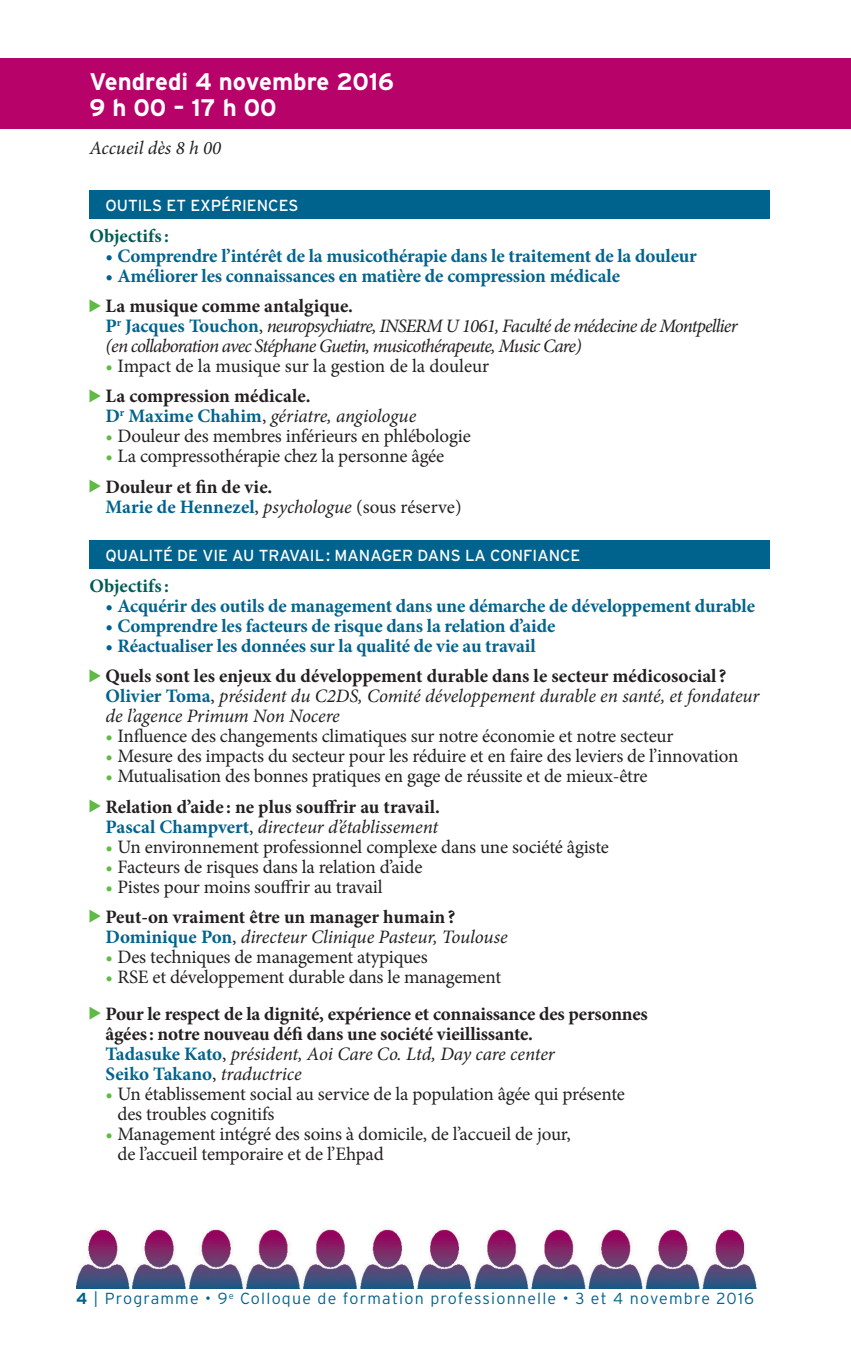
<style>
.page{position:relative;width:851px;height:1361px;background:#fff}
.page>*{position:absolute;margin:0;border:0;box-sizing:border-box;transform-origin:0 0}
.t1{font:700 24px/26px "Interstate";color:#fff}
.t2{font:19px/30px "Minion Pro";letter-spacing:-.01em;color:#231f20}
.t3{font:700 19px "Minion Pro";letter-spacing:-.01em;color:#00638e}
.t4{font:italic 19px/20px "Minion Pro";letter-spacing:-.015em;color:#231f20}
.t5{font:700 19px/20px "Minion Pro";letter-spacing:-.01em;color:#231f20}
.t6{font:italic 19px/20px "Minion Pro";letter-spacing:-.045em;color:#231f20}
.t7{font:700 19px "Minion Pro";color:#005c55}
.t8{font:300 16px "Interstate";letter-spacing:.075em;color:#00638e}
.t9{font:16px "Interstate";color:#fff}
.s1{font-weight:700;font-style:normal}
.s2{font-weight:700;font-style:normal;color:#00638e}
.s3{font-style:normal}
.s4{color:#60bb46}
.s5{font-weight:700}
.s6{font-weight:400;color:#231f20}
.s7{font-weight:400;font-style:italic;color:#231f20}
.s8{font-weight:400;color:#60bb46}
.s9{font-weight:400}
.s10{color:#00638e}
.s11{font-weight:400;font-style:italic}
</style>
<div class="page">
<img style="left:76px;top:1228px;width:681px;height:60px">
<div style="left:89px;top:540px;width:681px;height:29px;background:#00638e"></div>
<div style="left:0;top:58px;width:850px;height:71px;background:#b70369"></div>
<div style="left:89px;top:190px;width:681px;height:29px;background:#00638e"></div>
<svg style="left:89px;top:299px;width:12px;height:13px"></svg>
<svg style="left:89px;top:389px;width:12px;height:13px"></svg>
<svg style="left:89px;top:479px;width:12px;height:13px"></svg>
<svg style="left:89px;top:669px;width:12px;height:13px"></svg>
<svg style="left:89px;top:799px;width:12px;height:13px"></svg>
<svg style="left:89px;top:909px;width:12px;height:13px"></svg>
<svg style="left:89px;top:1006px;width:12px;height:13px"></svg>
<p class="t1" style="left:89px;top:70px;width:306px">Vendredi 4 novembre 2016<br>9 h 00 – 17 h 00</p>
<p class="t4" style="left:89px;top:139px;width:133px">Accueil dès 8 h 00</p>
<p class="t9" style="left:105px;top:199px;width:194px">OUTILS ET EXPÉRIENCES</p>
<p class="t7" style="left:89px;top:229px;width:81px">Objectifs :</p>
<p class="t3" style="left:105px;top:249px;width:593px">• Comprendre l’intérêt de la musicothérapie dans le traitement de la douleur</p>
<p class="t3" style="left:105px;top:269px;width:516px">• Améliorer les connaissances en matière de compression médicale</p>
<p class="t6" style="left:105px;top:298px;width:633px"><span class="s1">La musique comme antalgique.<br></span><span class="s2">P</span><sup>r</sup> <span class="s2">Jacques Touchon</span><span class="s3">,</span> neuropsychiatre, INSERM U 1061, Faculté de médecine de Montpellier (en collaboration avec Stéphane Guetin, musicothérapeute, Music Care)</p>
<p class="t2" style="left:105px;top:353px;width:385px"><span class="s4">•</span> Impact de la musique sur la gestion de la douleur<br><span class="s5">La compression médicale.</span></p>
<p class="t4" style="left:105px;top:408px;width:312px"><span class="s2">D</span><sup>r</sup> <span class="s2">Maxime Chahim</span><span class="s3">,</span> gériatre, angiologue</p>
<p class="t2" style="left:105px;top:423px;width:366px"><span class="s4">•</span> Douleur des membres inférieurs en phlébologie</p>
<p class="t2" style="left:105px;top:443px;width:340px"><span class="s4">•</span> La compressothérapie chez la personne âgée<br><span class="s5">Douleur et fin de vie.</span></p>
<p class="t3" style="left:105px;top:499px;width:357px">Marie de Hennezel<span class="s6">,</span> <span class="s7">psychologue</span> <span class="s6">(sous réserve)</span></p>
<p class="t9" style="left:105px;top:549px;width:476px">QUALITÉ DE VIE AU TRAVAIL : MANAGER DANS LA CONFIANCE</p>
<p class="t7" style="left:89px;top:578px;width:81px">Objectifs :</p>
<p class="t3" style="left:105px;top:598px;width:651px">• Acquérir des outils de management dans une démarche de développement durable</p>
<p class="t3" style="left:105px;top:618px;width:451px">• Comprendre les facteurs de risque dans la relation d’aide</p>
<p class="t3" style="left:105px;top:638px;width:432px">• Réactualiser les données sur la qualité de vie au travail</p>
<p class="t4" style="left:105px;top:668px;width:655px"><span class="s1">Quels sont les enjeux du développement durable dans le secteur médicosocial ?<br></span><span class="s2">Olivier Toma</span><span class="s3">,</span> président du C2DS, Comité développement durable en santé, et fondateur de l’agence Primum Non Nocere</p>
<p class="t2" style="left:105px;top:723px;width:569px"><span class="s4">•</span> Influence des changements climatiques sur notre économie et notre secteur</p>
<p class="t2" style="left:105px;top:743px;width:634px"><span class="s4">•</span> Mesure des impacts du secteur pour les réduire et en faire des leviers de l’innovation</p>
<p class="t2" style="left:105px;top:763px;width:543px"><span class="s4">•</span> Mutualisation des bonnes pratiques en gage de réussite et de mieux-être<br><span class="s5">Relation d’aide : ne plus souffrir au travail.</span></p>
<p class="t4" style="left:105px;top:818px;width:334px"><span class="s2">Pascal Champvert</span><span class="s3">,</span> directeur d’établissement</p>
<p class="t2" style="left:105px;top:833px;width:505px"><span class="s4">•</span> Un environnement professionnel complexe dans une société âgiste</p>
<p class="t2" style="left:105px;top:853px;width:318px"><span class="s4">•</span> Facteurs de risques dans la relation d’aide</p>
<p class="t5" style="left:105px;top:873px;width:351px;line-height:30px"><span class="s8">•</span> <span class="s9">Pistes pour moins souffrir au travail<br></span>Peut-on vraiment être un manager humain ?</p>
<p class="t4" style="left:105px;top:928px;width:404px"><span class="s2">Dominique Pon</span><span class="s3">,</span> directeur Clinique Pasteur, Toulouse</p>
<p class="t2" style="left:105px;top:943px;width:324px"><span class="s4">•</span> Des techniques de management atypiques</p>
<p class="t5" style="left:105px;top:959px;width:543px;line-height:37px"><span class="s8">•</span> <span class="s9">RSE et développement durable dans le management<br></span>Pour le respect de la dignité, expérience et connaissance des personnes</p>
<p class="t5" style="left:105px;top:1025px;width:451px">âgées : notre nouveau défi dans une société vieillissante.<br><span class="s10">Tadasuke Kato</span><span class="s9">,</span> <span class="s11">président, Aoi Care Co. Ltd, Day care center<br></span><span class="s10">Seiko Takano</span><span class="s9">,</span> <span class="s11">traductrice</span></p>
<p class="t2" style="left:117px;top:1085px;width:509px;line-height:20px;text-indent:-12px"><span class="s4">•</span> Un établissement social au service de la population âgée qui présente des troubles cognitifs</p>
<p class="t2" style="left:117px;top:1125px;width:455px;line-height:20px;text-indent:-12px"><span class="s4">•</span> Management intégré des soins à domicile, de l’accueil de jour, de l’accueil temporaire et de l’Ehpad</p>
<p class="t8" style="left:76px;top:1289px;width:679px"><span class="s5">4</span> | Programme • 9<sup>e</sup> Colloque de formation professionnelle • 3 et 4 novembre 2016</p>
</div>
